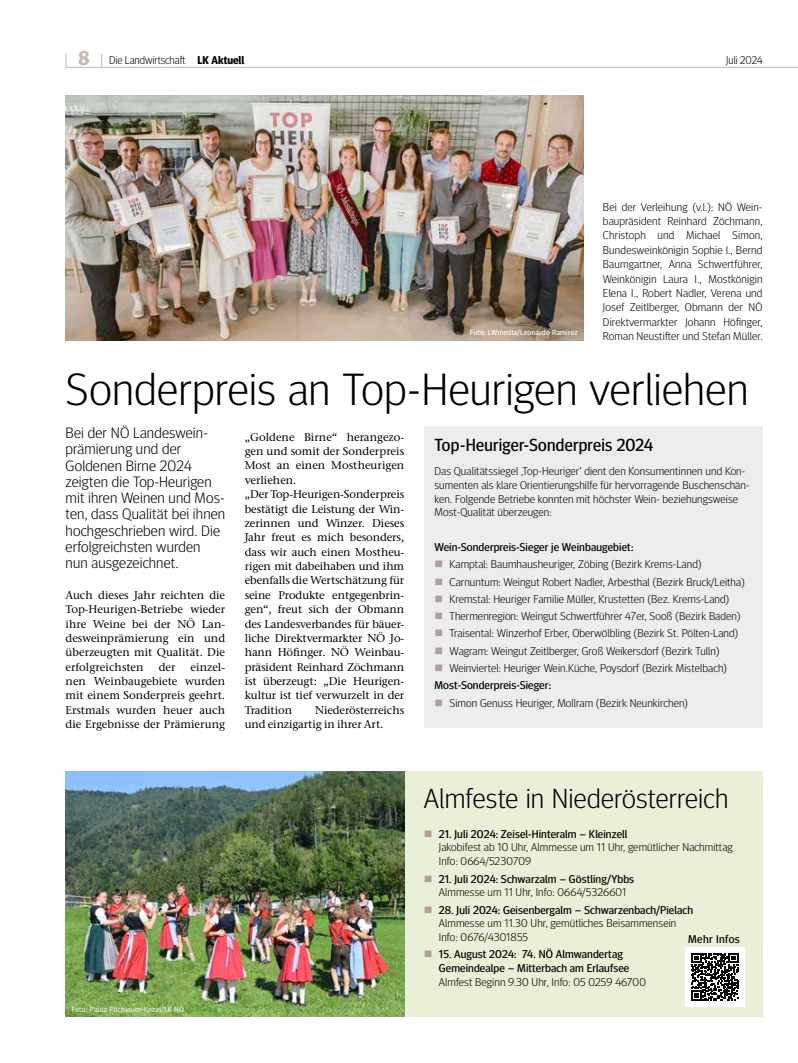
<style>
.page{position:relative;width:798px;height:1063px;background:#fff}
.page>*{position:absolute;margin:0;border:0;box-sizing:border-box;transform-origin:0 0}
.t1{font:300 45px "Meta Head OT";letter-spacing:.005em;color:#000;scale:1.05 1}
.t2{font:300 27.5px "Meta Head OT";letter-spacing:.01em;color:#000;scale:1.05 1}
.t3{font:17.5px "Meta Head OT";letter-spacing:.015em;color:#000}
.t4{font:300 15px/16.2px "Meta Head OT";letter-spacing:.01em;color:#000;scale:1.05 1}
.t5{font:300 11.25px/14.4px "Meta Head OT";letter-spacing:.01em;color:#000;scale:1.05 1}
.t6{font:500 11.25px/14.4px "Stone Serif ITC Pro";letter-spacing:-.01em;color:#000;text-align:justify}
.t7{font:11.25px/13.8px "Meta Head OT";letter-spacing:.01em;color:#000;scale:1.05 1}
.t8{font:300 11.25px "Meta Head OT";letter-spacing:.01em;color:#000}
.t9{font:11.25px "Meta Head OT";letter-spacing:.035em;color:#000;scale:1.05 1}
.t10{font:7.5px "Meta Head OT";letter-spacing:.03em;color:#fff;scale:1.05 1}
.s1{font-weight:700;font-size:20px;color:#c6b7b4}
.s2{font-weight:700}
</style>
<div class="page">
<div style="left:404px;top:771px;width:358px;height:245px;background:#eaf0d7"></div>
<img style="left:66px;top:96px;width:517px;height:244px">
<hr style="left:66px;top:67px;width:731px;height:1px;background:#c6b7b4">
<svg style="left:101px;top:54px;width:1px;height:13px"></svg>
<svg style="left:66px;top:54px;width:1px;height:13px"></svg>
<div style="left:423px;top:426px;width:339px;height:302px;background:#eeeded"></div>
<img style="left:66px;top:771px;width:338px;height:246px">
<div style="left:685px;top:947px;width:59px;height:59px;background:#fff"></div>
<svg style="left:691px;top:953px;width:47px;height:48px"></svg>
<p class="t8" style="left:78px;top:53px;width:167px"><span class="s1">8</span> Die Landwirtschaft <span class="s2">LK Aktuell</span></p>
<p class="t8" style="left:725px;top:53px;width:38px">Juli 2024</p>
<p class="t10" style="left:469px;top:327px;width:104px">Foto: LWmedia/Leonardo Ramirez</p>
<p class="t5" style="left:602px;top:199px;width:153px;text-align:justify">Bei der Verleihung (v.l.): NÖ Wein&shy;baupräsident Reinhard Zöchmann, Christoph und Michael Simon, Bundesweinkönigin Sophie I., Bernd Baumgartner, Anna Schwertführer, Weinkönigin Laura I., Mostkönigin Elena I., Robert Nadler, Verena und Josef Zeitlberger, Obmann der NÖ Direktvermarkter Johann Höfinger, Roman Neustifter und Stefan Müller.</p>
<h1 class="t1" style="left:66px;top:361px;width:651px">Sonderpreis an Top-Heurigen verliehen</h1>
<h3 class="t4" style="left:66px;top:425px;width:153px">Bei der NÖ Landeswein&shy;prämierung und der<br>Goldenen Birne 2024 zeigten die Top-Heurigen mit ihren Weinen und Mos&shy;ten, dass Qualität bei ihnen hochgeschrieben wird. Die erfolgreichsten wurden nun ausgezeichnet.</h3>
<p class="t6" style="left:66px;top:588px;width:161px">Auch dieses Jahr reichten die Top-Heurigen-Betriebe wieder ihre Weine bei der NÖ Lan&shy;desweinprämierung ein und überzeugten mit Qualität. Die erfolgreichsten</p>
<p class="t6" style="left:244px;top:430px;width:161px;text-align:left">„Goldene Birne“ herangezo&shy;gen und somit der Sonderpreis<br>Most an einen Mostheurigen verliehen.<br>„Der Top-Heurigen-Sonderpreis bestätigt die Leistung der Win&shy;zerinnen und Winzer. Dieses<br>Jahr freut es mich besonders, dass wir auch einen Mostheu&shy;rigen mit dabeihaben und ihm ebenfalls die Wertschätzung für seine Produkte entgegenbrin&shy;gen“, freut sich der Obmann des Landesverbandes für bäuer&shy;liche Direktvermarkter NÖ Jo&shy;hann Höfinger. NÖ Weinbau&shy;präsident Reinhard Zöchmann ist überzeugt: „Die Heurigen&shy;kultur ist tief verwurzelt in der<br>Tradition</p>
<h3 class="t3" style="left:434px;top:434px;width:220px">Top-Heuriger-Sonderpreis 2024</h3>
<p class="t5" style="left:434px;top:464px;width:301px;line-height:13.8px">Das Qualitätssiegel ‚Top-Heuriger‘ dient den Konsumentinnen und Kon&shy;sumenten als klare Orientierungshilfe für hervorragende Buschenschän&shy;ken. Folgende Betriebe konnten mit höchster Wein- beziehungsweise Most-Qualität überzeugen:</p>
<p class="t7" style="left:434px;top:540px;width:191px">Wein-Sonderpreis-Sieger je Weinbaugebiet:</p>
<p class="t5" style="left:449px;top:556px;width:283px;line-height:17.2px">Kamptal: Baumhausheuriger, Zöbing (Bezirk Krems-Land)<br>Carnuntum: Weingut Robert Nadler, Arbesthal (Bezirk Bruck/Leitha)<br>Kremstal: Heuriger Familie Müller, Krustetten (Bez. Krems-Land)<br>Thermenregion: Weingut Schwertführer 47er, Sooß (Bezirk Baden)<br>Traisental: Winzerhof Erber, Oberwölbling (Bezirk St. Pölten-Land)<br>Wagram: Weingut Zeitlberger, Groß Weikersdorf (Bezirk Tulln)<br>Weinviertel: Heuriger Wein.Küche, Poysdorf (Bezirk Mistelbach)</p>
<p class="t7" style="left:434px;top:679px;width:112px">Most-Sonderpreis-Sieger:</p>
<p class="t5" style="left:449px;top:695px;width:229px">Simon Genuss Heuriger, Mollram (Bezirk Neunkirchen)</p>
<p class="t6" style="left:159px;top:660px;width:18px">der</p>
<p class="t6" style="left:66px;top:660px;width:161px;text-indent:125px">einzel&shy;nen Weinbaugebiete wurden mit einem Sonderpreis geehrt.<br>Erstmals wurden heuer auch die Ergebnisse der Prämierung</p>
<p class="t6" style="left:244px;top:703px;width:161px;text-indent:70px">Niederösterreichs und einzigartig in ihrer Art.</p>
<p class="t10" style="left:72px;top:1005px;width:108px">Foto: Paula Pöchlauer-Kozel/LK NÖ</p>
<h2 class="t2" style="left:423px;top:781px;width:291px">Almfeste in Niederösterreich</h2>
<p class="t7" style="left:438px;top:827px;width:181px">21. Juli 2024: Zeisel-Hinteralm – Kleinzell</p>
<p class="t5" style="left:438px;top:840px;width:281px;line-height:13.8px">Jakobifest ab 10 Uhr, Almmesse um 11 Uhr, gemütlicher Nachmittag<br>Info: 0664/5230709</p>
<p class="t7" style="left:438px;top:872px;width:187px">21. Juli 2024: Schwarzalm – Göstling/Ybbs</p>
<p class="t5" style="left:438px;top:885px;width:180px">Almmesse um 11 Uhr, Info: 0664/5326601</p>
<p class="t7" style="left:438px;top:903px;width:243px">28. Juli 2024: Geisenbergalm – Schwarzenbach/Pielach</p>
<p class="t5" style="left:438px;top:916px;width:228px;line-height:13.8px">Almmesse um 11.30 Uhr, gemütliches Beisammensein<br>Info: 0676/4301855</p>
<p class="t7" style="left:438px;top:948px;width:183px">15. August 2024: 74. NÖ Almwandertag<br>Gemeindealpe – Mitterbach am Erlaufsee</p>
<p class="t5" style="left:438px;top:975px;width:199px">Almfest Beginn 9.30 Uhr, Info: 05 0259 46700</p>
<p class="t9" style="left:687px;top:932px;width:51px">Mehr Infos</p>
</div>
